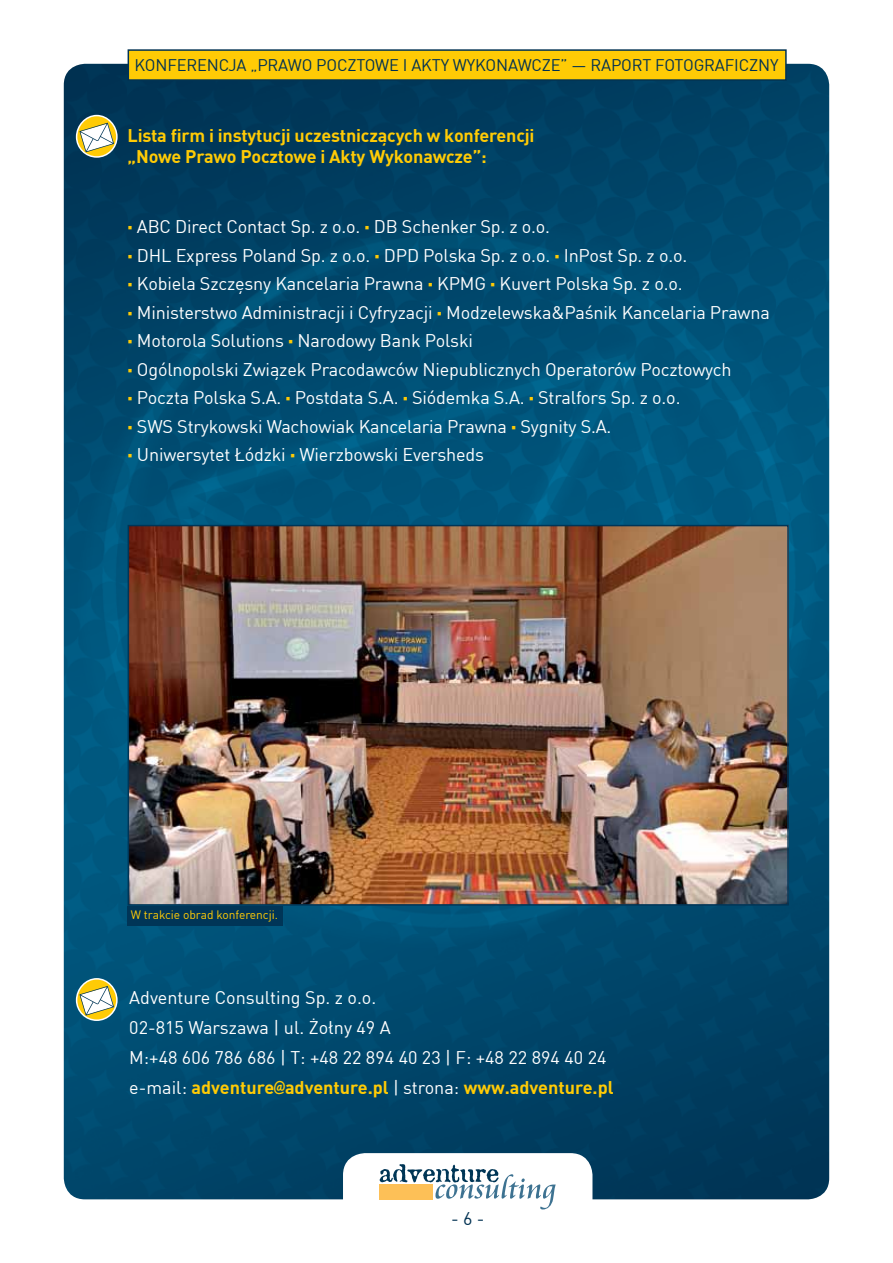
<style>
.page{position:relative;width:893px;height:1263px;background:#fff}
.page>*{position:absolute;margin:0;border:0;box-sizing:border-box;transform-origin:0 0}
.t1{font:18px/28.5px "DINCE";letter-spacing:-.01em;color:#fff}
.t2{font:700 18px/21px "DINCE";letter-spacing:-.01em;color:#ffcb05}
.t3{font:18px "DINCE";color:#003152}
.t4{font:16.5px "DINCE";letter-spacing:-.01em;color:#003152}
.t5{font:12px "DINCE";letter-spacing:-.005em;color:#ffcb05}
.s1{font-family:"DINCE Black Expert";color:#ffcb05}
.s2{font-weight:700;color:#ffcb05}
.s3{font-family:"Letter Gothic Std";font-weight:700;color:#ffcb05}
</style>
<div class="page">
<img style="left:64px;top:64px;width:765px;height:1135px">
<div style="left:344px;top:1154px;width:248px;height:103px;background:#fff;border-radius:21px"></div>
<div style="left:343px;top:1153px;width:249px;height:105px;border:2px solid #fff;border-radius:21px"></div>
<div style="left:128px;top:49px;width:659px;height:32px;background:#ffcb05;border:2px solid #003253"></div>
<svg style="left:380px;top:1164px;width:176px;height:45px"></svg>
<div style="left:379px;top:1184px;width:54px;height:16px;background:#fdc057"></div>
<svg style="left:77px;top:116px;width:40px;height:41px"></svg>
<div style="left:76px;top:115px;width:42px;height:43px;border:2px solid #fff;border-radius:50%"></div>
<svg style="left:79px;top:123px;width:35px;height:29px"></svg>
<svg style="left:77px;top:979px;width:40px;height:41px"></svg>
<div style="left:76px;top:978px;width:42px;height:43px;border:2px solid #fff;border-radius:50%"></div>
<svg style="left:79px;top:986px;width:35px;height:29px"></svg>
<img style="left:131px;top:528px;width:655px;height:375px">
<div style="left:128px;top:525px;width:661px;height:381px;border:2px solid #003557"></div>
<div style="left:128px;top:906px;width:155px;height:19px;background:#003557"></div>
<p class="t4" style="left:134px;top:54px;width:645px">KONFERENCJa „PRAWO POCZTOWE I AKTY WYKONAWCZE” — RAPORT FOTOGRAFICZNY</p>
<p class="t2" style="left:128px;top:124px;width:408px">Lista firm i instytucji uczestniczących w konferencji „Nowe Prawo Pocztowe i Akty Wykonawcze”:</p>
<p class="t1" style="left:128px;top:212px;width:644px"><span class="s1">·</span> ABC Direct Contact Sp. z o.o. <span class="s1">·</span> DB Schenker Sp. z o.o.<br><span class="s1">·</span> DHL Express Poland Sp. z o.o. <span class="s1">·</span> DPD Polska Sp. z o.o. <span class="s1">·</span> InPost Sp. z o.o.<br><span class="s1">·</span> Kobiela Szczęsny Kancelaria Prawna <span class="s1">·</span> KPMG <span class="s1">·</span> Kuvert Polska Sp. z o.o.<br><span class="s1">·</span> Ministerstwo Administracji i Cyfryzacji <span class="s1">·</span> Modzelewska&amp;Paśnik Kancelaria Prawna <span class="s1">·</span> Motorola Solutions <span class="s1">·</span> Narodowy Bank Polski<br><span class="s1">·</span> Ogólnopolski Związek Pracodawców Niepublicznych Operatorów Pocztowych<br><span class="s1">·</span> Poczta Polska S.A. <span class="s1">·</span> Postdata S.A. <span class="s1">·</span> Siódemka S.A. <span class="s1">·</span> Stralfors Sp. z o.o.<br><span class="s1">·</span> SWS Strykowski Wachowiak Kancelaria Prawna <span class="s1">·</span> Sygnity S.A.<br><span class="s1">·</span> Uniwersytet Łódzki <span class="s1">·</span> Wierzbowski Eversheds</p>
<p class="t5" style="left:131px;top:907px;width:149px">W trakcie obrad konferencji.</p>
<p class="t1" style="left:129px;top:982px;width:486px;line-height:30px">Adventure Consulting Sp. z o.o.<br>02-815 Warszawa | ul. Żołny 49 A<br>M:+48 606 786 686 | T: +48 22 894 40 23 | F: +48 22 894 40 24 e-mail: <span class="s2">adventure</span><span class="s3">@</span><span class="s2">adventure.pl</span> | strona: <span class="s2">www.adventure.pl</span></p>
<p class="t3" style="left:451px;top:1207px;width:35px">- 6 -</p>
</div>
